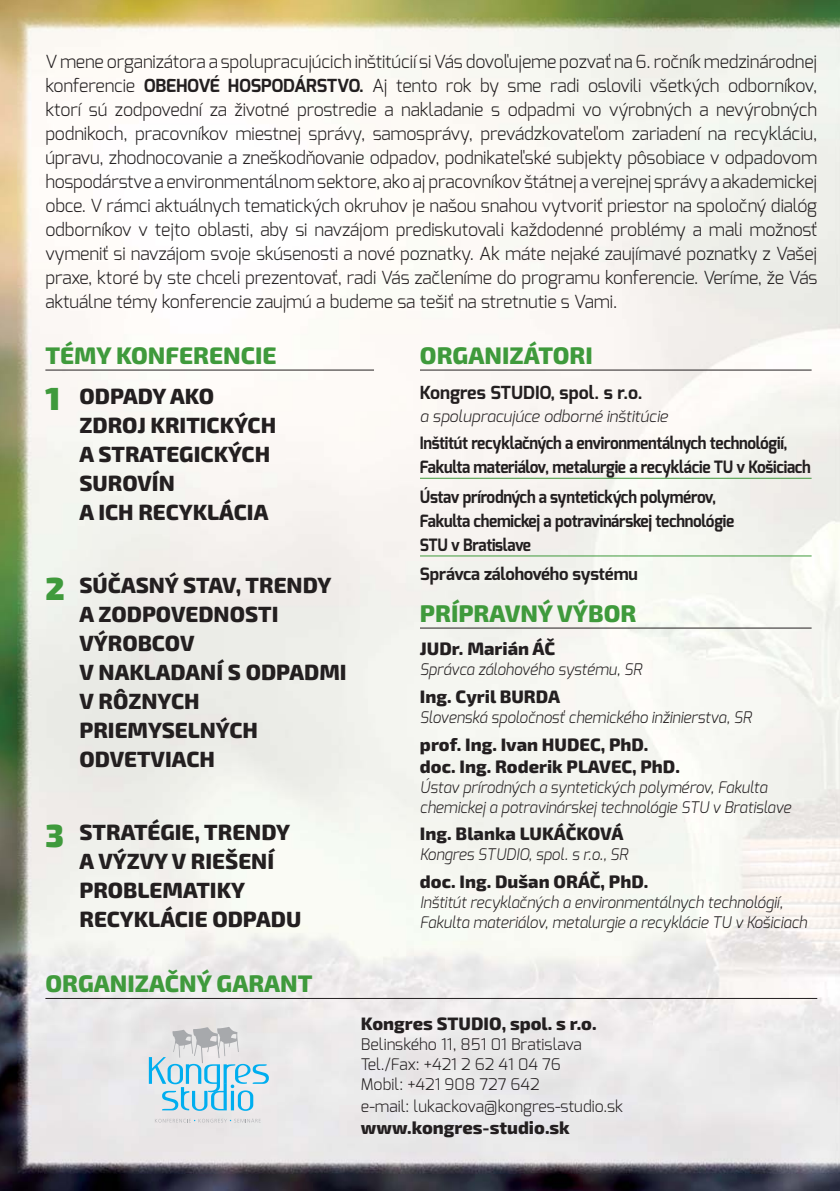
<style>
.page{position:relative;width:840px;height:1191px;background:#fff}
.page>*{position:absolute;margin:0;border:0;box-sizing:border-box;transform-origin:0 0}
.t1{font:900 32px "Exo 2";color:#3f9a3c}
.t2{font:800 24px "Exo 2";color:#3f9a3c}
.t3{font:800 22px/29px "Exo 2";color:#231f20}
.t4{font:300 18px/24px "Exo";letter-spacing:-.01em;color:#231f20;text-align:justify}
.t5{font:800 18px/22px "Exo 2";color:#231f20}
.t6{font:700 18px "Exo";color:#231f20}
.t7{font:700 17px/24px "Exo";letter-spacing:-.02em;color:#231f20;scale:.92 1}
.t8{font:700 17px "Exo";letter-spacing:-.02em;color:#231f20}
.t9{font:italic 300 16px/20px "Exo";color:#231f20;scale:.95 1}
.t10{font:300 16px/20px "Exo";color:#231f20}
.t11{font:italic 300 16px "Exo";color:#231f20}
.s1{font-weight:700}
</style>
<div class="page">
<img style="left:0;top:0;width:839px;height:1191px">
<img style="left:17px;top:17px;width:822px;height:1157px">
<svg style="left:149px;top:1026px;width:120px;height:84px;background:#bed9e4"></svg>
<svg style="left:155px;top:1118px;width:105px;height:4px"></svg>
<hr style="left:420px;top:369px;width:391px;height:1px;background:#231f20">
<hr style="left:420px;top:478px;width:391px;height:1px;background:#3f9a3c">
<hr style="left:420px;top:555px;width:391px;height:1px;background:#3f9a3c">
<hr style="left:420px;top:627px;width:391px;height:1px;background:#231f20">
<hr style="left:45px;top:998px;width:771px;height:1px;background:#231f20">
<hr style="left:45px;top:369px;width:329px;height:1px;background:#231f20">
<p class="t4" style="left:45px;top:50px;width:773px">V mene organizátora a spolupracujúcich inštitúcií si Vás dovoľujeme pozvať na 6. ročník medzinárodnej konferencie <span class="s1">OBEHOVÉ HOSPODÁRSTVO.</span> Aj tento rok by sme radi oslovili všetkých odborníkov, ktorí sú zodpovední za životné prostredie a nakladanie s odpadmi vo výrobných a nevýrobných podnikoch, pracovníkov miestnej správy, samosprávy, prevádzkovateľom zariadení na recykláciu, úpravu, zhodnocovanie a zneškodňovanie odpadov, podnikateľské subjekty pôsobiace v odpadovom hospodárstve a environmentálnom sektore, ako aj pracovníkov štátnej a verejnej správy a akademickej obce. V rámci aktuálnych tematických okruhov je našou snahou vytvoriť priestor na spoločný dialóg odborníkov v tejto oblasti, aby si navzájom prediskutovali každodenné problémy a mali možnosť vymeniť si navzájom svoje skúsenosti a nové poznatky. Ak máte nejaké zaujímavé poznatky z Vašej praxe, ktoré by ste chceli prezentovať, radi Vás začleníme do programu konferencie. Veríme, že Vás aktuálne témy konferencie zaujmú a budeme sa tešiť na stretnutie s Vami.</p>
<h2 class="t2" style="left:45px;top:347px;width:232px">TÉMY KONFERENCIE</h2>
<p class="t3" style="left:79px;top:384px;width:198px">ODPADY AKO<br>ZDROJ KRITICKÝCH<br>A STRATEGICKÝCH<br>SUROVÍN<br>A ICH RECYKLÁCIA</p>
<h1 class="t1" style="left:45px;top:387px;width:16px">1</h1>
<h1 class="t1" style="left:45px;top:577px;width:21px">2</h1>
<p class="t3" style="left:79px;top:573px;width:269px">SÚČASNÝ STAV, TRENDY<br>A ZODPOVEDNOSTI<br>VÝROBCOV<br>V NAKLADANÍ S ODPADMI<br>V RÔZNYCH<br>PRIEMYSELNÝCH<br>ODVETVIACH</p>
<h1 class="t1" style="left:45px;top:824px;width:20px">3</h1>
<p class="t3" style="left:79px;top:820px;width:223px">STRATÉGIE, TRENDY<br>A VÝZVY V RIEŠENÍ<br>PROBLEMATIKY<br>RECYKLÁCIE ODPADU</p>
<h2 class="t2" style="left:45px;top:975px;width:268px">ORGANIZAČNÝ GARANT</h2>
<h2 class="t2" style="left:420px;top:347px;width:174px">ORGANIZÁTORI</h2>
<p class="t6" style="left:420px;top:384px;width:224px">Kongres STUDIO, spol. s r.o.</p>
<p class="t11" style="left:420px;top:409px;width:249px">a spolupracujúce odborné inštitúcie</p>
<p class="t7" style="left:420px;top:432px;width:426px">Inštitút recyklačných a environmentálnych technológií,<br>Fakulta materiálov, metalurgie a recyklácie TU v Košiciach</p>
<p class="t7" style="left:420px;top:485px;width:343px">Ústav prírodných a syntetických polymérov,<br>Fakulta chemickej a potravinárskej technológie<br>STU v Bratislave</p>
<p class="t8" style="left:420px;top:566px;width:219px">Správca zálohového systému</p>
<h2 class="t2" style="left:420px;top:605px;width:218px">PRÍPRAVNÝ VÝBOR</h2>
<p class="t5" style="left:420px;top:640px;width:137px">JUDr. Marián ÁČ</p>
<p class="t9" style="left:420px;top:660px;width:235px">Správca zálohového systému, SR</p>
<p class="t5" style="left:420px;top:687px;width:142px">Ing. Cyril BURDA</p>
<p class="t9" style="left:420px;top:708px;width:350px">Slovenská spoločnosť chemického inžinierstva, SR</p>
<p class="t5" style="left:420px;top:735px;width:261px">prof. Ing. Ivan HUDEC, PhD. doc. Ing. Roderik PLAVEC, PhD.</p>
<p class="t9" style="left:420px;top:778px;width:392px">Ústav prírodných a syntetických polymérov, Fakulta chemickej a potravinárskej technológie STU v Bratislave</p>
<p class="t5" style="left:420px;top:825px;width:205px">Ing. Blanka LUKÁČKOVÁ</p>
<p class="t9" style="left:420px;top:845px;width:220px">Kongres STUDIO, spol. s r.o., SR</p>
<p class="t5" style="left:420px;top:872px;width:230px">doc. Ing. Dušan ORÁČ, PhD.</p>
<p class="t9" style="left:420px;top:893px;width:409px">Inštitút recyklačných a environmentálnych technológií,<br>Fakulta materiálov, metalurgie a recyklácie TU v Košiciach</p>
<p class="t5" style="left:361px;top:1015px;width:237px">Kongres STUDIO, spol. s r.o.</p>
<p class="t10" style="left:361px;top:1035px;width:222px">Belinského 11, 851 01 Bratislava<br>Tel./Fax: +421 2 62 41 04 76<br>Mobil: +421 908 727 642</p>
<p class="t10" style="left:361px;top:1097px;width:263px">e-mail: lukackova@kongres-studio.sk</p>
<p class="t5" style="left:361px;top:1119px;width:210px">www.kongres-studio.sk</p>
</div>
